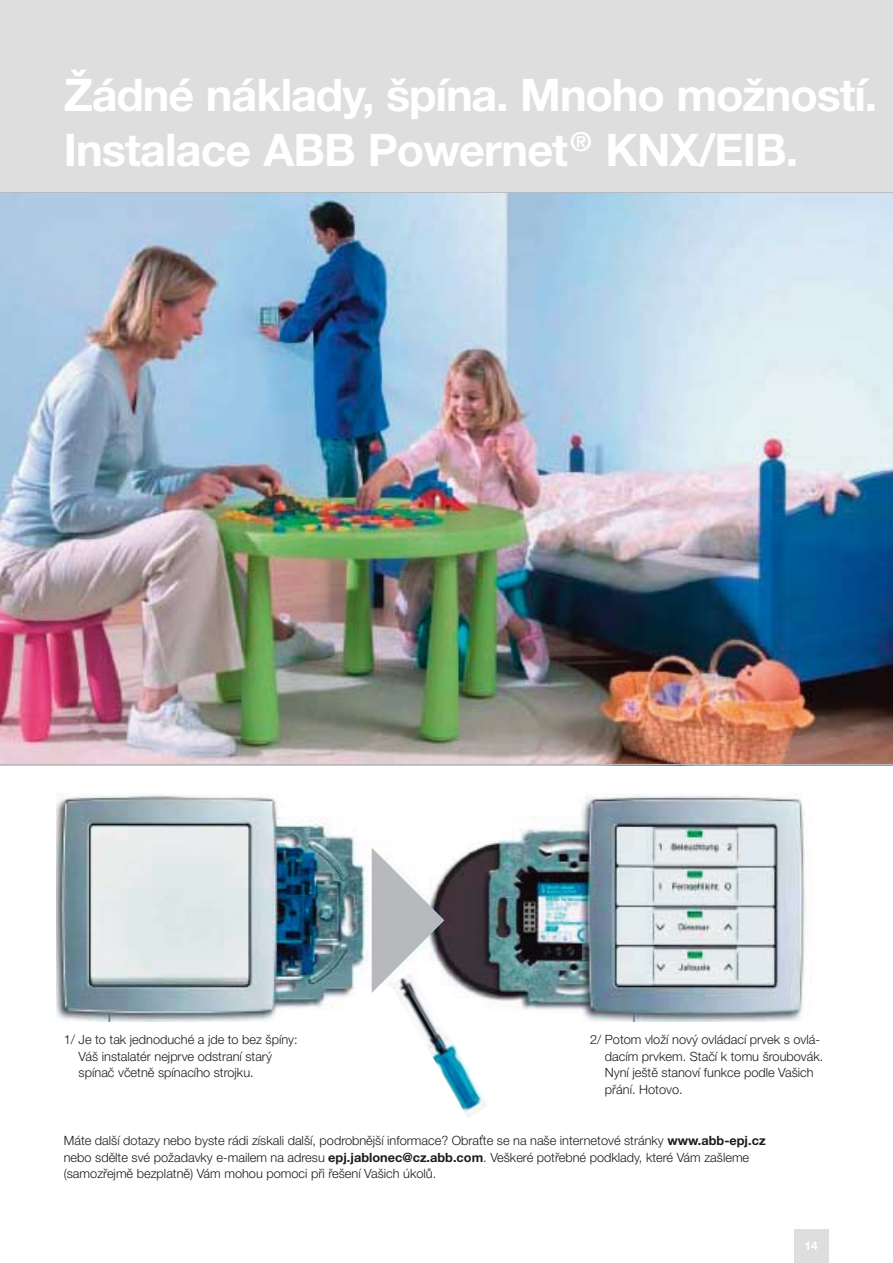
<style>
.page{position:relative;width:893px;height:1263px;background:#fff}
.page>*{position:absolute;margin:0;border:0;box-sizing:border-box;transform-origin:0 0}
.t1{font:700 45px/54.3px "Helvetica Neue CE";letter-spacing:-.025em;color:#fff}
.t2{font:300 12.75px/16.5px "Helvetica Neue CE";color:#1b1c20}
.t3{font:700 12px "Helvetica Neue CE";color:#fff}
.s1{font-weight:700}
</style>
<div class="page">
<img style="left:0;top:191px;width:893px;height:574px">
<div style="left:0;top:0;width:893px;height:191px;background:#dfdedf"></div>
<img style="left:56px;top:793px;width:749px;height:228px">
<svg style="left:372px;top:848px;width:72px;height:145px"></svg>
<img style="left:390px;top:972px;width:100px;height:145px">
<div style="left:794px;top:1229px;width:34px;height:33px;background:#dfdedf"></div>
<h1 class="t1" style="left:64px;top:73px;width:815px">Žádné náklady, špína. Mnoho možností.<br>Instalace ABB Powernet<sup>®</sup> KNX/EIB.</h1>
<p class="t2" style="left:79px;top:1033px;width:221px;text-indent:-15px">1/ Je to tak jednoduché a jde to bez špíny:<br>Váš instalatér nejprve odstraní starý spínač včetně spínacího strojku.</p>
<p class="t2" style="left:605px;top:1033px;width:220px;text-indent:-15px">2/ Potom vloží nový ovládací prvek s ovlá&shy;dacím prvkem. Stačí k tomu šroubovák.<br>Nyní ještě stanoví funkce podle Vašich přání. Hotovo.</p>
<p class="t2" style="left:64px;top:1134px;width:703px">Máte další dotazy nebo byste rádi získali další, podrobnější informace? Obraťte se na naše internetové stránky <span class="s1">www.abb-epj.cz </span>nebo sdělte své požadavky e-mailem na adresu <span class="s1">epj.jablonec@cz.abb.com</span>. Veškeré potřebné podklady, které Vám zašleme (samozřejmě bezplatně) Vám mohou pomoci při řešení Vašich úkolů.</p>
<p class="t3" style="left:804px;top:1242px;width:15px">14</p>
</div>
